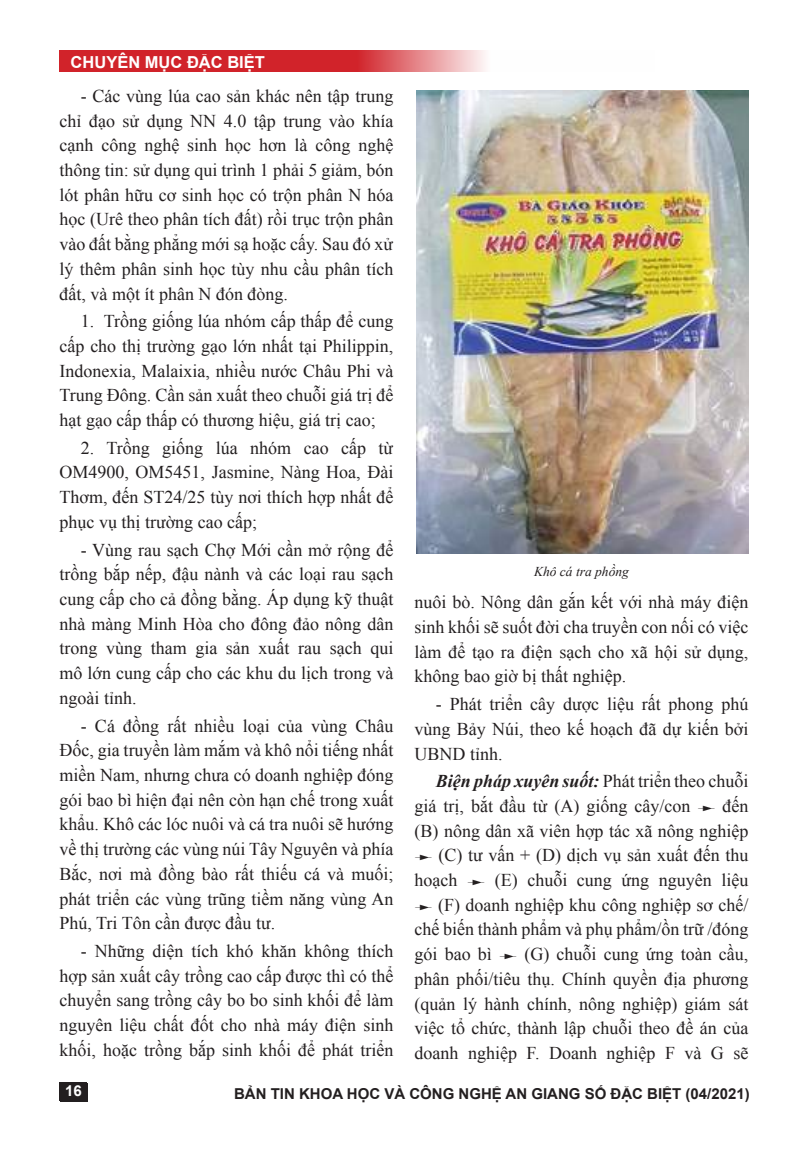
<style>
.page{position:relative;width:808px;height:1149px;background:#fff}
.page>*{position:absolute;margin:0;border:0;box-sizing:border-box;transform-origin:0 0}
.t1{font:18px/24.8px "Times New Roman";color:#231f20;text-align:justify}
.t2{font:700 16.5px "Arial";color:#fff}
.t3{font:700 15px "Arial";color:#231f20}
.t4{font:700 15px "Arial";color:#fff}
.t5{font:italic 13.5px "Times New Roman";color:#231f20}
.s1{font-weight:700;font-style:italic}
</style>
<div class="page">
<div style="left:60px;top:1082px;width:28px;height:18px;background:#231f20"></div>
<svg style="left:60px;top:51px;width:425px;height:21px;background:#d74248"></svg>
<div style="left:60px;top:1081px;width:27px;height:18px;background:#231f20"></div>
<img style="left:416px;top:90px;width:332px;height:464px">
<p class="t2" style="left:71px;top:51px;width:196px">CHUYÊN MỤC ĐẶC BIỆT</p>
<p class="t1" style="left:60px;top:83px;width:335px;text-indent:21px">- Các vùng lúa cao sản khác nên tập trung chỉ đạo sử dụng NN 4.0 tập trung vào khía cạnh công nghệ sinh học hơn là công nghệ thông tin: sử dụng qui trình 1 phải 5 giảm, bón lót phân hữu cơ sinh học có trộn phân N hóa học (Urê theo phân tích đất) rồi trục trộn phân vào đất bằng phẳng mới sạ hoặc cấy. Sau đó xử lý thêm phân sinh học tùy nhu cầu phân tích đất, và một ít phân N đón đòng.</p>
<p class="t1" style="left:60px;top:308px;width:335px;text-indent:21px">1. Trồng giống lúa nhóm cấp thấp để cung cấp cho thị trường gạo lớn nhất tại Philippin, Indonexia, Malaixia, nhiều nước Châu Phi và Trung Đông. Cần sản xuất theo chuỗi giá trị để hạt gạo cấp thấp có thương hiệu, giá trị cao;</p>
<p class="t1" style="left:60px;top:435px;width:335px;text-indent:21px">2. Trồng giống lúa nhóm cao cấp từ OM4900, OM5451, Jasmine, Nàng Hoa, Đài Thơm, đến ST24/25 tùy nơi thích hợp nhất để phục vụ thị trường cao cấp;</p>
<p class="t1" style="left:60px;top:536px;width:335px;text-indent:21px">- Vùng rau sạch Chợ Mới cần mở rộng để trồng bắp nếp, đậu nành và các loại rau sạch cung cấp cho cả đồng bằng. Áp dụng kỹ thuật nhà màng Minh Hòa cho đông đảo nông dân trong vùng tham gia sản xuất rau sạch qui mô lớn cung cấp cho các khu du lịch trong và ngoài tỉnh.</p>
<p class="t1" style="left:60px;top:712px;width:335px;text-indent:21px">- Cá đồng rất nhiều loại của vùng Châu Đốc, gia truyền làm mắm và khô nổi tiếng nhất miền Nam, nhưng chưa có doanh nghiệp đóng gói bao bì hiện đại nên còn hạn chế trong xuất khẩu. Khô các lóc nuôi và cá tra nuôi sẽ hướng về thị trường các vùng núi Tây Nguyên và phía Bắc, nơi mà đồng bào rất thiếu cá và muối; phát triển các vùng trũng tiềm năng vùng An Phú, Tri Tôn cần được đầu tư.</p>
<p class="t1" style="left:60px;top:937px;width:335px;text-indent:21px">- Những diện tích khó khăn không thích hợp sản xuất cây trồng cao cấp được thì có thể chuyển sang trồng cây bo bo sinh khối để làm nguyên liệu chất đốt cho nhà máy điện sinh khối, hoặc trồng bắp sinh khối để phát triển</p>
<p class="t5" style="left:534px;top:562px;width:96px">Khô cá tra phồng</p>
<p class="t1" style="left:415px;top:589px;width:335px">nuôi bò. Nông dân gắn kết với nhà máy điện sinh khối sẽ suốt đời cha truyền con nối có việc làm để tạo ra điện sạch cho xã hội sử dụng, không bao giờ bị thất nghiệp.</p>
<p class="t1" style="left:415px;top:691px;width:335px;text-indent:21px">- Phát triển cây dược liệu rất phong phú vùng Bảy Núi, theo kế hoạch đã dự kiến bởi UBND tỉnh.</p>
<p class="t1" style="left:415px;top:768px;width:335px;text-indent:21px"><span class="s1">Biện pháp xuyên suốt:</span> Phát triển theo chuỗi giá trị, bắt đầu từ (A) giống cây/con</p>
<p class="t1" style="left:722px;top:793px;width:27px">đến</p>
<p class="t1" style="left:415px;top:817px;width:335px">(B) nông dân xã viên hợp tác xã nông nghiệp</p>
<p class="t1" style="left:438px;top:842px;width:312px">(C) tư vấn + (D) dịch vụ sản xuất đến thu</p>
<p class="t1" style="left:415px;top:867px;width:44px">hoạch</p>
<p class="t1" style="left:495px;top:867px;width:255px">(E) chuỗi cung ứng nguyên liệu</p>
<p class="t1" style="left:438px;top:891px;width:312px">(F) doanh nghiệp khu công nghiệp sơ chế/</p>
<p class="t1" style="left:415px;top:916px;width:335px">chế biến thành phẩm và phụ phẩm/ồn trữ /đóng</p>
<p class="t1" style="left:415px;top:941px;width:79px">gói bao bì</p>
<p class="t1" style="left:415px;top:941px;width:335px;text-indent:110px">(G) chuỗi cung ứng toàn cầu, phân phối/tiêu thụ. Chính quyền địa phương (quản lý hành chính, nông nghiệp) giám sát việc tổ chức, thành lập chuỗi theo đề án của doanh nghiệp F. Doanh nghiệp F và G sẽ</p>
<p class="t2" style="left:65px;top:1080px;width:20px">16</p>
<p class="t3" style="left:234px;top:1082px;width:517px">BẢN TIN KHOA HỌC VÀ CÔNG NGHỆ AN GIANG SỐ ĐẶC BIỆT (04/2021)</p>
<p class="t4" style="left:65px;top:1079px;width:18px">16</p>
</div>
